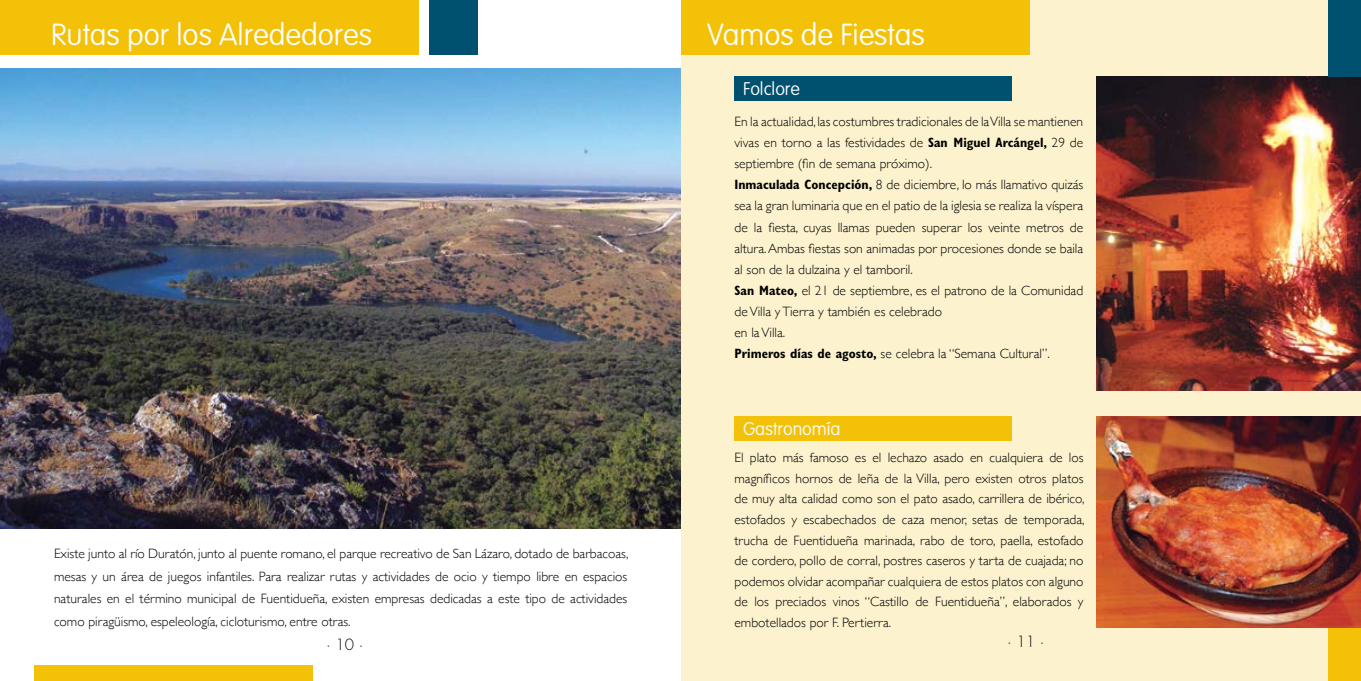
<style>
.page{position:relative;width:1361px;height:681px;background:#fff}
.page>*{position:absolute;margin:0;border:0;box-sizing:border-box;transform-origin:0 0}
.t1{font:100 30px "VAG Rounded";color:#fff}
.t2{font:100 18px "VAG Rounded";color:#fff}
.t3{font:300 15px "Futura";color:#000}
.t4{font:300 13.5px/21px "Gill Sans";color:#000;text-align:justify}
.s1{font-weight:700;font-stretch:condensed}
</style>
<div class="page">
<div style="left:681px;top:0;width:680px;height:680px;background:#fcf2ce"></div>
<img style="left:0;top:68px;width:681px;height:460px">
<img style="left:1096px;top:76px;width:265px;height:314px">
<div style="left:1328px;top:0;width:33px;height:76px;background:#00516f"></div>
<div style="left:1328px;top:627px;width:33px;height:53px;background:#f3c108"></div>
<div style="left:34px;top:665px;width:278px;height:15px;background:#f3c108"></div>
<div style="left:0;top:0;width:419px;height:54px;background:#f3c108"></div>
<div style="left:429px;top:0;width:49px;height:54px;background:#00516f"></div>
<div style="left:681px;top:0;width:349px;height:54px;background:#f3c108"></div>
<div style="left:734px;top:76px;width:277px;height:24px;background:#00516f"></div>
<div style="left:734px;top:416px;width:277px;height:24px;background:#f3c108"></div>
<img style="left:1096px;top:416px;width:265px;height:211px">
<h1 class="t1" style="left:51px;top:17px;width:323px">Rutas por los Alrededores</h1>
<h1 class="t1" style="left:707px;top:17px;width:219px">Vamos de Fiestas</h1>
<h2 class="t2" style="left:743px;top:79px;width:58px">Folclore</h2>
<p class="t4" style="left:734px;top:111px;width:350px;text-align:left">En la actualidad, las costumbres tradicionales de la Villa se mantienen vivas en torno a las festividades de <span class="s1">San Miguel Arcángel,</span> 29 de septiembre (fin de semana próximo).<br><span class="s1">Inmaculada Concepción,</span> 8 de diciembre, lo más llamativo quizás sea la gran luminaria que en el patio de la iglesia se realiza la víspera de la fiesta, cuyas llamas pueden superar los veinte metros de altura. Ambas fiestas son animadas por procesiones donde se baila al son de la dulzaina y el tamboril.<br><span class="s1">San Mateo,</span> el 21 de septiembre, es el patrono de la Comunidad de Villa y Tierra y también es celebrado<br>en la Villa.<br><span class="s1">Primeros días de agosto,</span> se celebra la “Semana Cultural”.</p>
<h2 class="t2" style="left:743px;top:418px;width:99px">Gastronomía</h2>
<p class="t4" style="left:734px;top:447px;width:352px;line-height:20.5px">El plato más famoso es el lechazo asado en cualquiera de los magníficos hornos de leña de la Villa, pero existen otros platos de muy alta calidad como son el pato asado, carrillera de ibérico, estofados y escabechados de caza menor, setas de temporada, trucha de Fuentidueña marinada, rabo de toro, paella, estofado de cordero, pollo de corral, postres caseros y tarta de cuajada; no podemos olvidar acompañar cualquiera de estos platos con alguno de los preciados vinos “Castillo de Fuentidueña”, elaborados y embotellados por F. Pertierra.</p>
<p class="t4" style="left:54px;top:541px;width:576px;line-height:22.5px">Existe junto al río Duratón, junto al puente romano, el parque recreativo de San Lázaro, dotado de barbacoas, mesas y un área de juegos infantiles. Para realizar rutas y actividades de ocio y tiempo libre en espacios naturales en el término municipal de Fuentidueña, existen empresas dedicadas a este tipo de actividades como piragüismo, espeleología, cicloturismo, entre otras.</p>
<p class="t3" style="left:326px;top:635px;width:39px">· 10 ·</p>
<p class="t3" style="left:1007px;top:632px;width:39px">· 11 ·</p>
</div>
